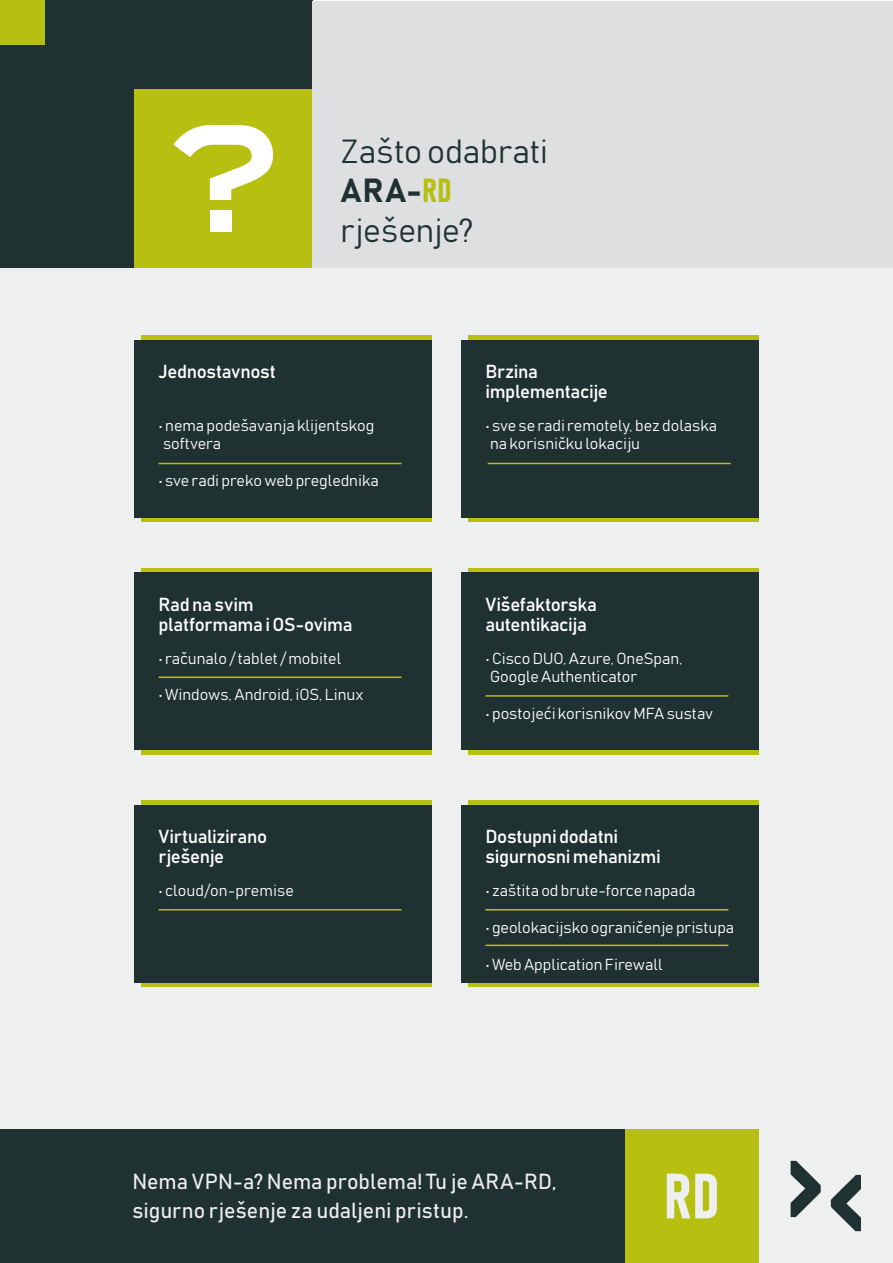
<style>
.page{position:relative;width:893px;height:1263px;background:#fff}
.page>*{position:absolute;margin:0;border:0;box-sizing:border-box;transform-origin:0 0}
.t1{font:300 33px/39.6px "Bahnschrift";letter-spacing:-.005em;color:#203132}
.t2{font:21.45px/29.4px "Bahnschrift";color:#eeefef}
.t3{font:18.6px/20px "Bahnschrift";letter-spacing:-.02em;color:#fff}
.t4{font:300 15.75px/18.5px "Bahnschrift";color:#fff}
.s1{font-weight:700}
.s2{font-weight:700;font-stretch:condensed;color:#b7bf10}
</style>
<div class="page">
<div style="left:0;top:267px;width:893px;height:996px;background:#eeefef"></div>
<div style="left:0;top:0;width:313px;height:268px;background:#203132"></div>
<div style="left:0;top:0;width:45px;height:45px;background:#b7bf10"></div>
<div style="left:134px;top:89px;width:179px;height:179px;background:#b7bf10"></div>
<svg style="left:173px;top:125px;width:100px;height:75px"></svg>
<div style="left:210px;top:211px;width:21px;height:21px;background:#fff"></div>
<div style="left:312px;top:1px;width:581px;height:267px;background:#dddfe0"></div>
<div style="left:0;top:1129px;width:625px;height:134px;background:#203132"></div>
<div style="left:625px;top:1129px;width:134px;height:134px;background:#b7bf10"></div>
<svg style="left:667px;top:1174px;width:50px;height:44px"></svg>
<svg style="left:831px;top:1175px;width:30px;height:56px"></svg>
<svg style="left:791px;top:1161px;width:30px;height:56px"></svg>
<div style="left:141px;top:336px;width:291px;height:186px;background:#b7bf10"></div>
<div style="left:141px;top:801px;width:291px;height:186px;background:#b7bf10"></div>
<div style="left:141px;top:568px;width:291px;height:187px;background:#b7bf10"></div>
<div style="left:134px;top:340px;width:298px;height:178px;background:#203132"></div>
<hr style="left:159px;top:463px;width:243px;height:1px;background:#b7bf10">
<div style="left:134px;top:805px;width:298px;height:178px;background:#203132"></div>
<hr style="left:159px;top:909px;width:243px;height:1px;background:#b7bf10">
<div style="left:134px;top:573px;width:298px;height:177px;background:#203132"></div>
<hr style="left:159px;top:676px;width:243px;height:2px;background:#b7bf10">
<div style="left:468px;top:336px;width:291px;height:186px;background:#b7bf10"></div>
<div style="left:468px;top:801px;width:291px;height:186px;background:#b7bf10"></div>
<div style="left:468px;top:568px;width:291px;height:187px;background:#b7bf10"></div>
<div style="left:461px;top:340px;width:298px;height:178px;background:#203132"></div>
<div style="left:461px;top:805px;width:298px;height:178px;background:#203132"></div>
<hr style="left:485px;top:909px;width:243px;height:1px;background:#b7bf10">
<hr style="left:485px;top:944px;width:243px;height:2px;background:#b7bf10">
<hr style="left:488px;top:463px;width:243px;height:1px;background:#b7bf10">
<div style="left:461px;top:573px;width:298px;height:177px;background:#203132"></div>
<hr style="left:485px;top:695px;width:243px;height:2px;background:#b7bf10">
<h1 class="t1" style="left:340px;top:130px;width:209px">Zašto odabrati<br><span class="s1">ARA-</span><span class="s2">RD </span>rješenje?</h1>
<p class="t3" style="left:159px;top:361px;width:119px">Jednostavnost</p>
<p class="t4" style="left:159px;top:416px;width:217px">• nema podešavanja klijentskog softvera</p>
<p class="t4" style="left:159px;top:471px;width:222px">• sve radi preko web preglednika</p>
<p class="t3" style="left:485px;top:361px;width:124px">Brzina implementacije</p>
<p class="t4" style="left:485px;top:416px;width:233px">• sve se radi remotely, bez dolaska na korisničku lokaciju</p>
<p class="t3" style="left:159px;top:594px;width:196px">Rad na svim platformama i OS-ovima</p>
<p class="t4" style="left:159px;top:648px;width:184px">• računalo / tablet / mobitel</p>
<p class="t4" style="left:159px;top:685px;width:206px">• Windows, Android, iOS, Linux</p>
<p class="t3" style="left:485px;top:594px;width:113px">Višefaktorska autentikacija</p>
<p class="t4" style="left:485px;top:648px;width:199px">• Cisco DUO, Azure, OneSpan,<br>Google Authenticator</p>
<p class="t4" style="left:485px;top:704px;width:229px">• postojeći korisnikov MFA sustav</p>
<p class="t3" style="left:159px;top:826px;width:110px">Virtualizirano rješenje</p>
<p class="t4" style="left:159px;top:881px;width:137px">• cloud/on-premise</p>
<p class="t3" style="left:485px;top:826px;width:177px">Dostupni dodatni sigurnosni mehanizmi</p>
<p class="t4" style="left:485px;top:881px;width:212px">• zaštita od brute-force napada</p>
<p class="t4" style="left:485px;top:918px;width:250px">• geolokacijsko ograničenje pristupa</p>
<p class="t4" style="left:485px;top:954px;width:179px">• Web Application Firewall</p>
<h2 class="t2" style="left:132px;top:1166px;width:426px">Nema VPN-a? Nema problema! Tu je ARA-RD, sigurno rješenje za udaljeni pristup.</h2>
</div>
